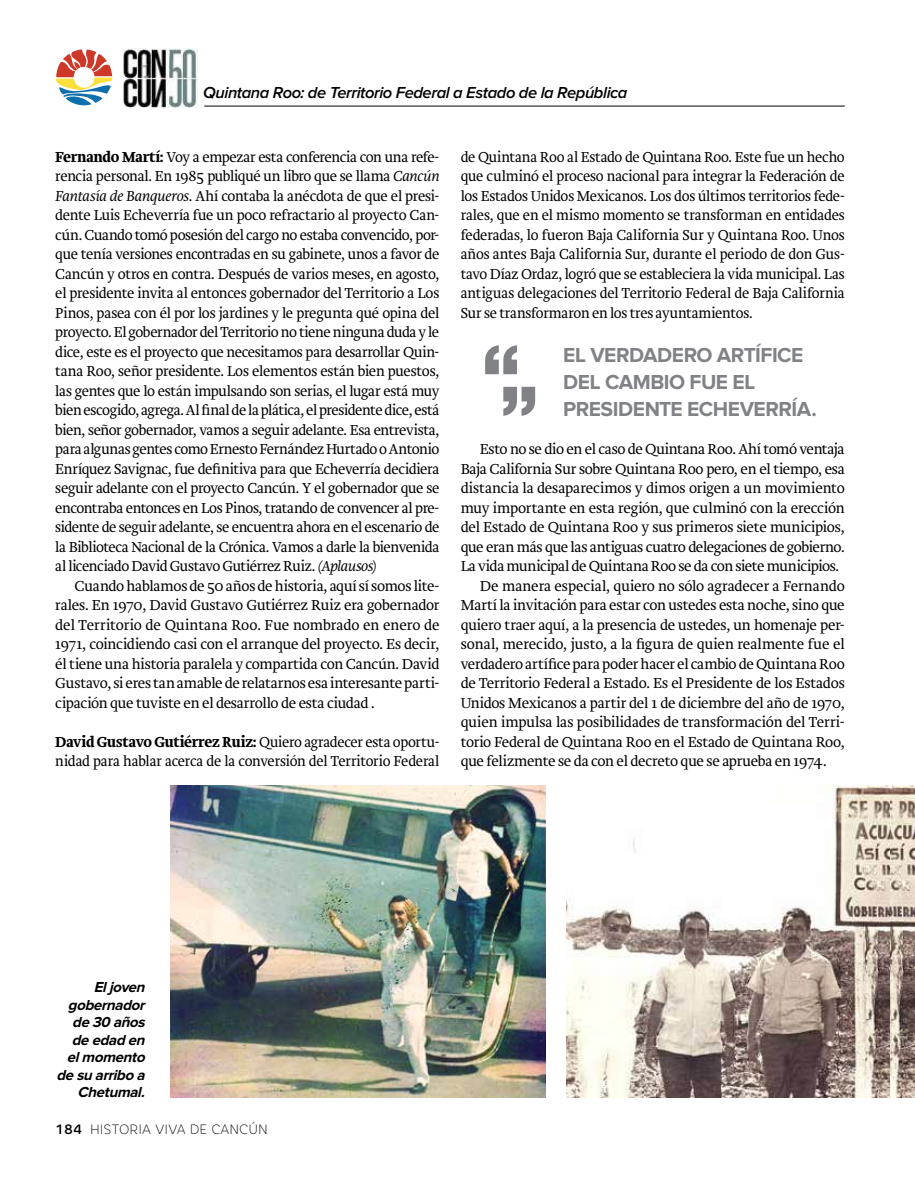
<style>
.page{position:relative;width:915px;height:1191px;background:#fff}
.page>*{position:absolute;margin:0;border:0;box-sizing:border-box;transform-origin:0 0}
.t1{font:700 21px/27px "Proxima Nova";letter-spacing:-.025em;color:#808285}
.t2{font:italic 600 16.5px "Proxima Nova";letter-spacing:-.025em;color:#000}
.t3{font:300 15px/19.5px "Brioni Pro";letter-spacing:-.015em;color:#000;text-align:justify}
.t4{font:italic 700 15px/17.5px "Proxima Nova";color:#000;text-align:right}
.t5{font:100 13.5px "Core Rhino 25";color:#000}
.s1{font-weight:700}
.s2{font-style:italic}
.s3{font-family:"Core Rhino 55";font-weight:500}
</style>
<div class="page">
<hr style="left:204px;top:106px;width:640px;height:1px;background:#000">
<img style="left:122px;top:48px;width:76px;height:60px">
<svg style="left:56px;top:50px;width:56px;height:56px"></svg>
<img style="left:889px;top:786px;width:25px;height:311px">
<img style="left:170px;top:786px;width:375px;height:311px">
<svg style="left:485px;top:345px;width:32px;height:30px"></svg>
<svg style="left:503px;top:386px;width:32px;height:30px"></svg>
<img style="left:566px;top:786px;width:323px;height:311px">
<p class="t2" style="left:203px;top:85px;width:425px">Quintana Roo: de Territorio Federal a Estado de la República</p>
<p class="t3" style="left:55px;top:147px;width:385px"><span class="s1">Fernando Martí:</span> Voy a empezar esta conferencia con una refe&shy;rencia personal. En 1985 publiqué un libro que se llama <span class="s2">Cancún Fantasía de Banqueros</span>. Ahí contaba la anécdota de que el presi&shy;dente Luis Echeverría fue un poco refractario al proyecto Can&shy;cún. Cuando tomó posesión del cargo no estaba convencido, por&shy;que tenía versiones encontradas en su gabinete, unos a favor de Cancún y otros en contra. Después de varios meses, en agosto, el presidente invita al entonces gobernador del Territorio a Los Pinos, pasea con él por los jardines y le pregunta qué opina del proyecto. El gobernador del Territorio no tiene ninguna duda y le dice, este es el proyecto que necesitamos para desarrollar Quin&shy;tana Roo, señor presidente. Los elementos están bien puestos, las gentes que lo están impulsando son serias, el lugar está muy bien escogido, agrega. Al final de la plática, el presidente dice, está bien, señor gobernador, vamos a seguir adelante. Esa entrevista, para algunas gentes como Ernesto Fernández Hurtado o Antonio Enríquez Savignac, fue definitiva para que Echeverría decidiera seguir adelante con el proyecto Cancún. Y el gobernador que se encontraba entonces en Los Pinos, tratando de convencer al pre&shy;sidente de seguir adelante, se encuentra ahora en el escenario de la Biblioteca Nacional de la Crónica. Vamos a darle la bienvenida al licenciado David Gustavo Gutiérrez Ruiz. <span class="s2">(Aplausos)</span></p>
<p class="t3" style="left:55px;top:576px;width:385px;text-indent:19px">Cuando hablamos de 50 años de historia, aquí sí somos lite&shy;rales. En 1970, David Gustavo Gutiérrez Ruiz era gobernador del Territorio de Quintana Roo. Fue nombrado en enero de 1971, coincidiendo casi con el arranque del proyecto. Es decir, él tiene una historia paralela y compartida con Cancún. David Gustavo, si eres tan amable de relatarnos esa interesante parti&shy;cipación que tuviste en el desarrollo de esta ciudad .</p>
<p class="t3" style="left:55px;top:732px;width:385px"><span class="s1">David Gustavo Gutiérrez Ruiz:</span> Quiero agradecer esta oportu&shy;nidad para hablar acerca de la conversión del Territorio Federal</p>
<p class="t3" style="left:460px;top:147px;width:385px">de Quintana Roo al Estado de Quintana Roo. Este fue un hecho que culminó el proceso nacional para integrar la Federación de los Estados Unidos Mexicanos. Los dos últimos territorios fede&shy;rales, que en el mismo momento se transforman en entidades federadas, lo fueron Baja California Sur y Quintana Roo. Unos años antes Baja California Sur, durante el periodo de don Gus&shy;tavo Díaz Ordaz, logró que se estableciera la vida municipal. Las antiguas delegaciones del Territorio Federal de Baja California Sur se transformaron en los tres ayuntamientos.</p>
<h1 class="t1" style="left:563px;top:342px;width:255px">EL VERDADERO ARTÍFICE<br>DEL CAMBIO FUE EL<br>PRESIDENTE ECHEVERRÍA.</h1>
<p class="t3" style="left:479px;top:440px;width:366px">Esto no se dio en el caso de Quintana Roo. Ahí tomó ventaja</p>
<p class="t3" style="left:460px;top:459px;width:385px">Baja California Sur sobre Quintana Roo pero, en el tiempo, esa</p>
<p class="t3" style="left:460px;top:479px;width:385px">distancia la desaparecimos y dimos origen a un movimiento</p>
<p class="t3" style="left:460px;top:498px;width:385px">muy importante en esta región, que culminó con la erección</p>
<p class="t3" style="left:460px;top:518px;width:385px">del Estado de Quintana Roo y sus primeros siete municipios,</p>
<p class="t3" style="left:460px;top:537px;width:385px">que eran más que las antiguas cuatro delegaciones de gobierno.</p>
<p class="t3" style="left:460px;top:557px;width:380px">La vida municipal de Quintana Roo se da con siete municipios.</p>
<p class="t3" style="left:479px;top:576px;width:366px">De manera especial, quiero no sólo agradecer a Fernando</p>
<p class="t3" style="left:460px;top:596px;width:385px">Martí la invitación para estar con ustedes esta noche, sino que</p>
<p class="t3" style="left:460px;top:615px;width:385px">quiero traer aquí, a la presencia de ustedes, un homenaje per-</p>
<p class="t3" style="left:460px;top:635px;width:385px">sonal, merecido, justo, a la figura de quien realmente fue el</p>
<p class="t3" style="left:460px;top:654px;width:385px">verdadero artífice para poder hacer el cambio de Quintana Roo</p>
<p class="t3" style="left:460px;top:674px;width:385px">de Territorio Federal a Estado. Es el Presidente de los Estados</p>
<p class="t3" style="left:460px;top:693px;width:385px">Unidos Mexicanos a partir del 1 de diciembre del año de 1970,</p>
<p class="t3" style="left:460px;top:713px;width:385px">quien impulsa las posibilidades de transformación del Terri-</p>
<p class="t3" style="left:460px;top:732px;width:385px">torio Federal de Quintana Roo en el Estado de Quintana Roo,</p>
<p class="t3" style="left:460px;top:752px;width:367px">que felizmente se da con el decreto que se aprueba en 1974.</p>
<p class="t4" style="left:56px;top:979px;width:93px">Eljoven gobernador de 30 años de edad en elmomento de su arribo a<br>Chetumal.</p>
<p class="t5" style="left:55px;top:1120px;width:214px"><span class="s3">184</span> HISTORIA VIVA DE CANCÚN</p>
</div>
